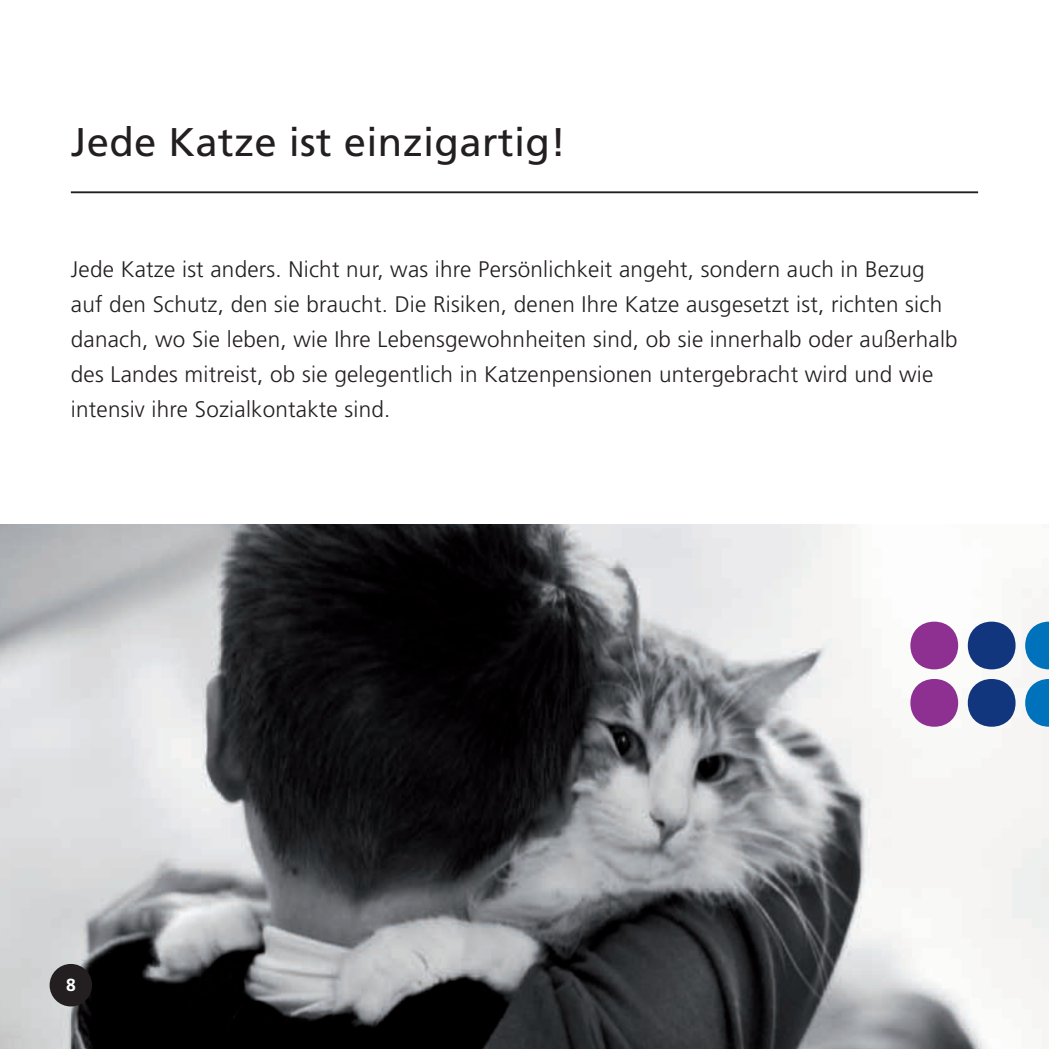
<style>
.page{position:relative;width:1049px;height:1049px;background:#fff}
.page>*{position:absolute;margin:0;border:0;box-sizing:border-box;transform-origin:0 0}
.t1{font:40px "Frutiger";letter-spacing:.01em;color:#231f20}
.t2{font:300 22.5px/35px "Frutiger";letter-spacing:.01em;color:#231f20}
.t3{font:700 17.5px "Frutiger";color:#fff}
</style>
<div class="page">
<img style="left:0;top:524px;width:1049px;height:525px">
<hr style="left:71px;top:191px;width:907px;height:2px;background:#231f20">
<div style="left:50px;top:964px;width:42px;height:42px;background:#231f20;border-radius:50%"></div>
<div style="left:910px;top:622px;width:48px;height:47px;background:#8d3092;border-radius:50%"></div>
<div style="left:910px;top:679px;width:48px;height:48px;background:#8d3092;border-radius:50%"></div>
<div style="left:968px;top:622px;width:47px;height:47px;background:#11367e;border-radius:50%"></div>
<div style="left:968px;top:679px;width:47px;height:48px;background:#11367e;border-radius:50%"></div>
<svg style="left:1025px;top:622px;width:24px;height:47px"></svg>
<svg style="left:1025px;top:679px;width:24px;height:48px"></svg>
<h1 class="t1" style="left:71px;top:119px;width:497px">Jede Katze ist einzigartig!</h1>
<p class="t2" style="left:71px;top:252px;width:888px">Jede Katze ist anders. Nicht nur, was ihre Persönlichkeit angeht, sondern auch in Bezug auf den Schutz, den sie braucht. Die Risiken, denen Ihre Katze ausgesetzt ist, richten sich danach, wo Sie leben, wie Ihre Lebensgewohnheiten sind, ob sie innerhalb oder außerhalb des Landes mitreist, ob sie gelegentlich in Katzenpensionen untergebracht wird und wie intensiv ihre Sozialkontakte sind.</p>
<p class="t3" style="left:66px;top:975px;width:11px">8</p>
</div>
